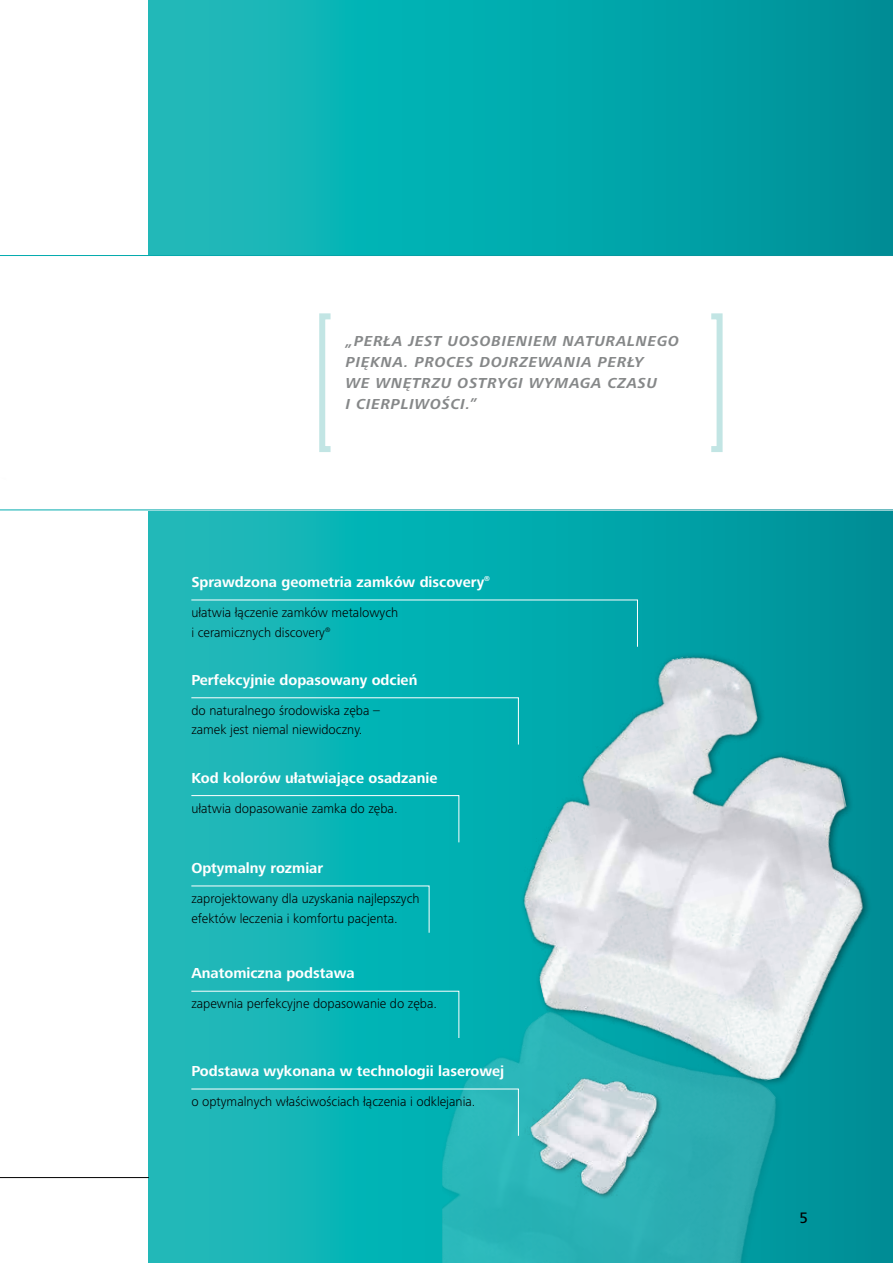
<style>
.page{position:relative;width:893px;height:1263px;background:#fff}
.page>*{position:absolute;margin:0;border:0;box-sizing:border-box;transform-origin:0 0}
.t1{font:700 15px "Frutiger Next LTW1 G";color:#fff}
.t2{font:italic 700 15px/21px "Frutiger Next LTW1 G";letter-spacing:.06em;color:#868889}
.t3{font:15px "Frutiger LT Std";color:#000}
.t4{font:300 13.5px/19.5px "Frutiger Next LTW1 G";color:#000}
</style>
<div class="page">
<div style="left:149px;top:0;width:744px;height:1263px;background:linear-gradient(to right,#17bfbf,#00939a)"></div>
<img style="left:442px;top:996px;width:411px;height:267px">
<img style="left:480px;top:631px;width:413px;height:455px">
<img style="left:515px;top:1076px;width:164px;height:123px">
<div style="left:0;top:255px;width:893px;height:255px;background:#fff"></div>
<div style="left:319px;top:313px;width:15px;height:139px;border:6px solid #c2e5e4"></div>
<div style="left:708px;top:313px;width:15px;height:139px;border:6px solid #c2e5e4"></div>
<svg style="left:191px;top:795px;width:269px;height:48px;background:#13b6b7"></svg>
<svg style="left:191px;top:697px;width:328px;height:48px;background:#11b5b6"></svg>
<svg style="left:191px;top:599px;width:447px;height:48px;background:#0eb2b4"></svg>
<svg style="left:191px;top:1088px;width:328px;height:48px;background:#19b7b8"></svg>
<svg style="left:191px;top:990px;width:269px;height:49px;background:#13b6b7"></svg>
<svg style="left:191px;top:885px;width:239px;height:48px;background:#15b7b8"></svg>
<hr style="left:0;top:1177px;width:149px;height:1px;background:#000">
<p class="t2" style="left:346px;top:331px;width:335px">„PERŁA JEST UOSOBIENIEM NATURALNEGO<br>PIĘKNA. PROCES DOJRZEWANIA PERŁY<br>WE WNĘTRZU OSTRYGI WYMAGA CZASU<br>I CIERPLIWOŚCI.”</p>
<p class="t1" style="left:191px;top:573px;width:300px">Sprawdzona geometria zamków discovery<sup>®</sup></p>
<p class="t4" style="left:191px;top:603px;width:208px">ułatwia łączenie zamków metalowych i ceramicznych discovery<sup>®</sup></p>
<p class="t1" style="left:191px;top:671px;width:228px">Perfekcyjnie dopasowany odcień</p>
<p class="t4" style="left:191px;top:701px;width:190px">do naturalnego środowiska zęba – zamek jest niemal niewidoczny.</p>
<p class="t1" style="left:191px;top:769px;width:248px">Kod kolorów ułatwiające osadzanie</p>
<p class="t4" style="left:191px;top:798px;width:208px">ułatwia dopasowanie zamka do zęba.</p>
<p class="t1" style="left:191px;top:859px;width:133px">Optymalny rozmiar</p>
<p class="t4" style="left:191px;top:889px;width:230px">zaprojektowany dla uzyskania najlepszych efektów leczenia i komfortu pacjenta.</p>
<p class="t1" style="left:191px;top:965px;width:165px">Anatomiczna podstawa</p>
<p class="t4" style="left:191px;top:994px;width:247px">zapewnia perfekcyjne dopasowanie do zęba.</p>
<p class="t1" style="left:191px;top:1062px;width:314px">Podstawa wykonana w technologii laserowej</p>
<p class="t4" style="left:191px;top:1092px;width:286px">o optymalnych właściwościach łączenia i odklejania.</p>
<p class="t3" style="left:800px;top:1209px;width:10px">5</p>
</div>
